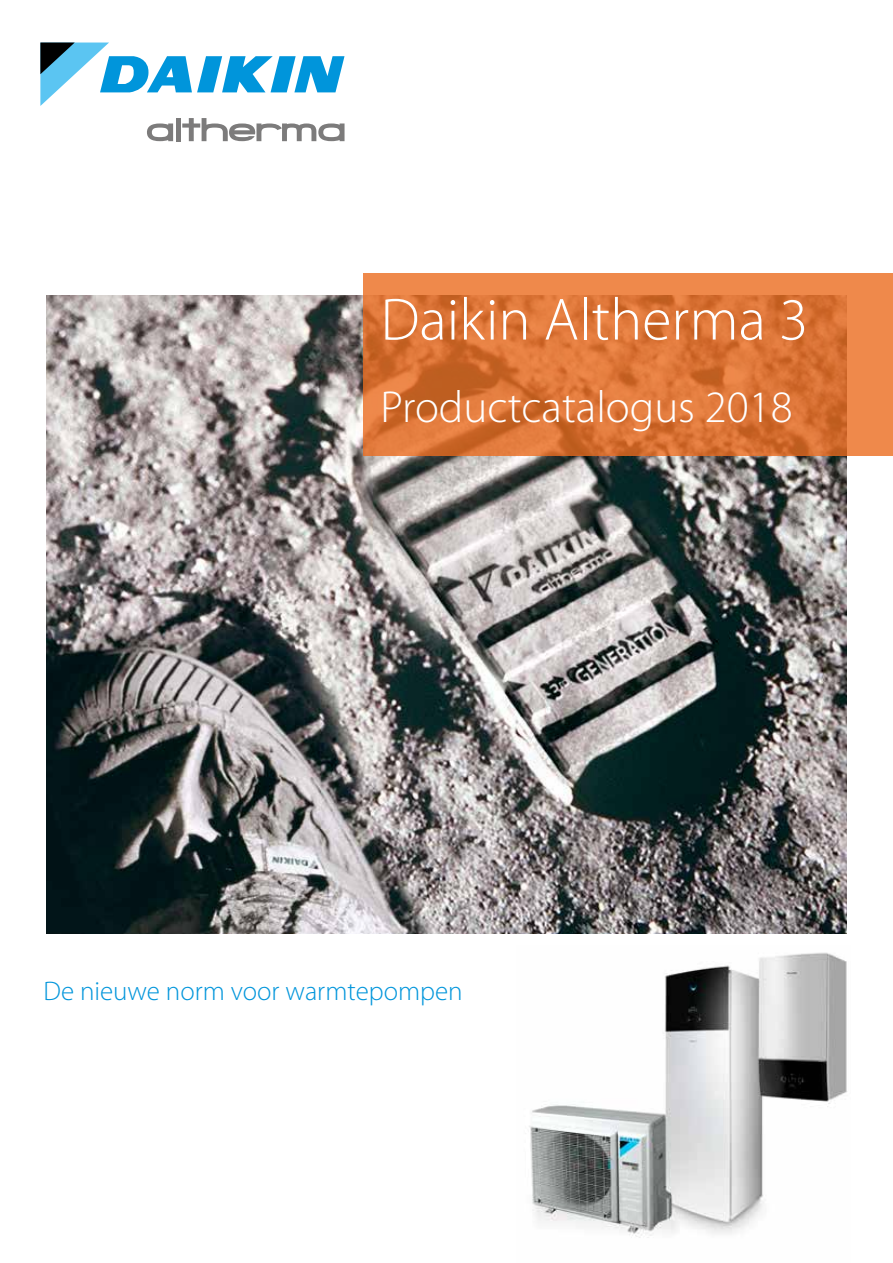
<style>
.page{position:relative;width:893px;height:1263px;background:#fff}
.page>*{position:absolute;margin:0;border:0;box-sizing:border-box;transform-origin:0 0}
.t1{font:300 60px "Myriad Pro";color:#fff}
.t2{font:300 45px "Myriad Pro";color:#fff}
.t3{font:300 27px "Myriad Pro";color:#0095db}
</style>
<div class="page">
<img style="left:46px;top:295px;width:801px;height:639px">
<svg style="left:40px;top:43px;width:304px;height:63px"></svg>
<svg style="left:147px;top:123px;width:26px;height:18px"></svg>
<div style="left:176px;top:118px;width:5px;height:23px;background:#7c7b7b"></div>
<svg style="left:182px;top:118px;width:163px;height:23px"></svg>
<svg style="left:364px;top:274px;width:529px;height:182px;background:#dd7739"></svg>
<img style="left:529px;top:952px;width:318px;height:286px">
<h1 class="t1" style="left:381px;top:287px;width:429px">Daikin Altherma 3</h1>
<h2 class="t2" style="left:381px;top:382px;width:414px">Productcatalogus 2018</h2>
<p class="t3" style="left:43px;top:976px;width:421px">De nieuwe norm voor warmtepompen</p>
</div>
